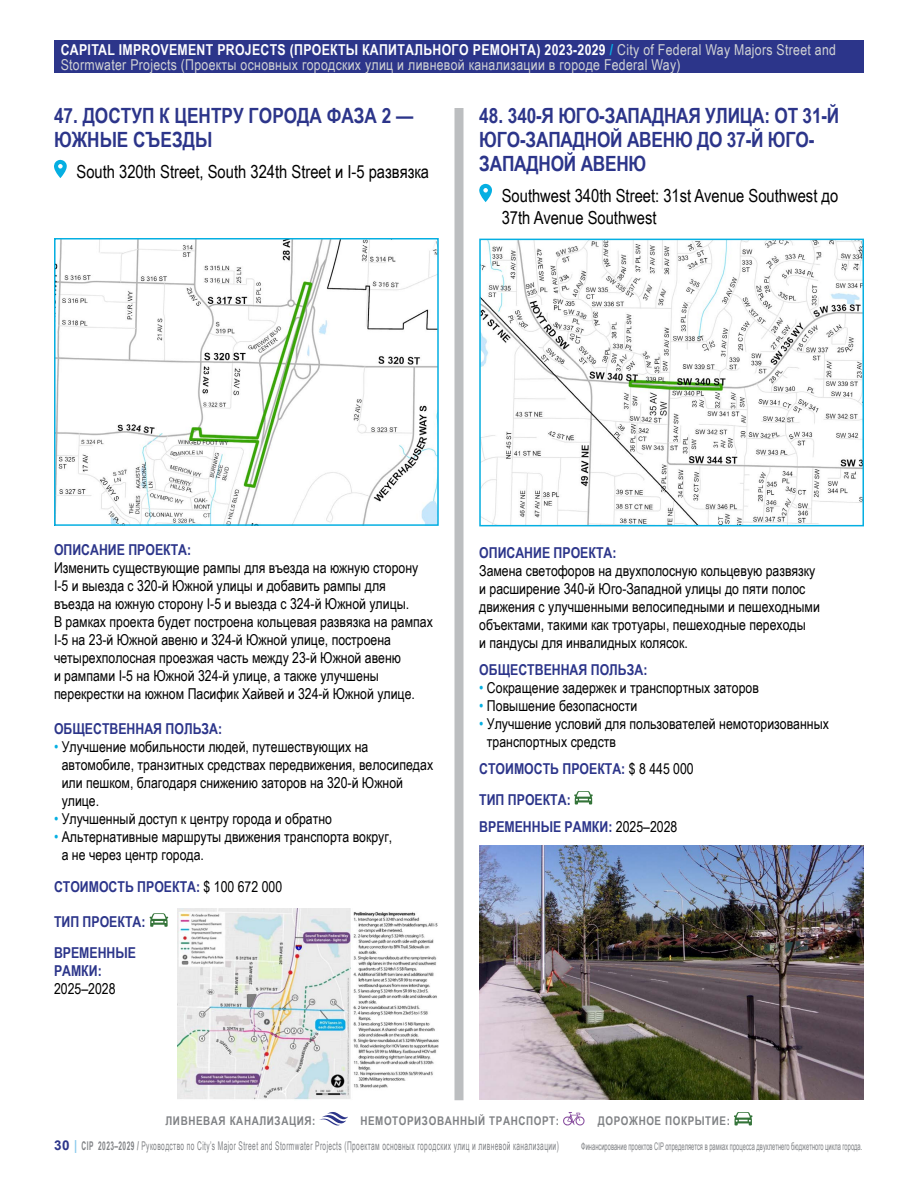
<style>
.page{position:relative;width:918px;height:1188px;background:#fff}
.page>*{position:absolute;margin:0;border:0;box-sizing:border-box;transform-origin:0 0}
.t1{font:700 21px/24px "Arial Narrow";letter-spacing:-.01em;color:#2c358a}
.Location{font:18px/21.6px "Arial Narrow";color:#000}
.Body_Text{font:15px/18px "Arial Narrow";color:#000}
.Body_Text-2{font:700 15px/18px "Arial Narrow";color:#2c358a}
.t2{font:15px/15px "Arial Narrow";letter-spacing:.02em;color:#d1d3d4}
.t3{font:12px "Arial Narrow";letter-spacing:.05em;color:#808285;scale:.67 1}
.t4{font:700 12px "Arial Narrow";letter-spacing:.05em;color:#808285}
.t5{font:10.5px "Arial Narrow";color:#808285;scale:.67 1}
.s1{font-weight:700;color:#fff}
.s2{font-weight:700;color:#05afe2}
.s3{color:#05afe2}
.s4{font-weight:400;color:#000}
.s5{font-family:"Arial";font-weight:700;font-size:13.5px;color:#2c358a}
.s6{font-weight:700;font-size:13.5px;color:#89c9ec}
.s7{font-weight:700}
</style>
<div class="page">
<div style="left:54px;top:40px;width:810px;height:33px;background:#2c358a"></div>
<div style="left:454px;top:108px;width:10px;height:992px;background:#bcbec0"></div>
<svg style="left:319px;top:1112px;width:29px;height:14px"></svg>
<svg style="left:563px;top:1112px;width:22px;height:14px"></svg>
<svg style="left:734px;top:1112px;width:19px;height:14px"></svg>
<svg style="left:479px;top:183px;width:13px;height:19px"></svg>
<img style="left:482px;top:242px;width:379px;height:281px">
<div style="left:479px;top:239px;width:385px;height:287px;border:2px solid #05afe2"></div>
<svg style="left:574px;top:791px;width:19px;height:14px"></svg>
<img style="left:479px;top:846px;width:385px;height:254px">
<svg style="left:54px;top:159px;width:13px;height:19px"></svg>
<img style="left:57px;top:241px;width:379px;height:282px">
<div style="left:54px;top:238px;width:385px;height:288px;border:2px solid #05afe2"></div>
<svg style="left:149px;top:913px;width:19px;height:14px"></svg>
<img style="left:177px;top:908px;width:262px;height:192px">
<p class="t2" style="left:61px;top:42px;width:777px"><span class="s1">CAPITAL IMPROVEMENT PROJECTS (ПРОЕКТЫ КАПИТАЛЬНОГО РЕМОНТА) 2023-2029</span> <span class="s2">/</span> City of Federal Way Majors Street and<br>Stormwater Projects (Проекты основных городских улиц и ливневой канализации в городе Federal Way)</p>
<p class="t1" style="left:54px;top:103px;width:361px">47. ДОСТУП К ЦЕНТРУ ГОРОДА ФАЗА 2 —<br>ЮЖНЫЕ СЪЕЗДЫ</p>
<p class="Location" style="left:77px;top:160px;width:354px">South 320th Street, South 324th Street и I-5 развязка</p>
<p class="t1" style="left:479px;top:103px;width:362px">48. 340-Я ЮГО-ЗАПАДНАЯ УЛИЦА: ОТ 31-Й<br>ЮГО-ЗАПАДНОЙ АВЕНЮ ДО 37-Й ЮГО-<br>ЗАПАДНОЙ АВЕНЮ</p>
<p class="Location" style="left:502px;top:184px;width:338px">Southwest 340th Street: 31st Avenue Southwest до<br>37th Avenue Southwest</p>
<p class="Body_Text-2" style="left:54px;top:540px;width:139px">ОПИСАНИЕ ПРОЕКТА:</p>
<p class="Body_Text" style="left:54px;top:558px;width:380px">Изменить существующие рампы для въезда на южную сторону I-5 и выезда с 320-й Южной улицы и добавить рампы для<br>въезда на южную сторону I-5 и выезда с 324-й Южной улицы.<br>В рамках проекта будет построена кольцевая развязка на рампах I-5 на 23-й Южной авеню и 324-й Южной улице, построена четырехполосная проезжая часть между 23-й Южной авеню<br>и рампами I-5 на Южной 324-й улице, а также улучшены перекрестки на южном Пасифик Хайвей и 324-й Южной улице.</p>
<p class="Body_Text-2" style="left:54px;top:719px;width:170px">ОБЩЕСТВЕННАЯ ПОЛЬЗА:</p>
<p class="Body_Text" style="left:62px;top:737px;width:373px;text-indent:-8px"><span class="s3">•</span> Улучшение мобильности людей, путешествующих на автомобиле, транзитных средствах передвижения, велосипедах или пешком, благодаря снижению заторов на 320-й Южной улице.</p>
<p class="Body_Text" style="left:54px;top:809px;width:280px"><span class="s3">•</span> Улучшенный доступ к центру города и обратно</p>
<p class="Body_Text" style="left:62px;top:827px;width:332px;text-indent:-8px"><span class="s3">•</span> Альтернативные маршруты движения транспорта вокруг, а не через центр города.</p>
<p class="Body_Text-2" style="left:54px;top:877px;width:230px">СТОИМОСТЬ ПРОЕКТА: <span class="s4">$ 100 672 000</span></p>
<p class="Body_Text-2" style="left:54px;top:912px;width:93px">ТИП ПРОЕКТА:</p>
<p class="Body_Text-2" style="left:54px;top:943px;width:83px">ВРЕМЕННЫЕ<br>РАМКИ:<br><span class="s4">2025–2028</span></p>
<p class="Body_Text-2" style="left:479px;top:543px;width:139px">ОПИСАНИЕ ПРОЕКТА:</p>
<p class="Body_Text" style="left:479px;top:561px;width:342px">Замена светофоров на двухполосную кольцевую развязку и расширение 340-й Юго-Западной улицы до пяти полос движения с улучшенными велосипедными и пешеходными объектами, такими как тротуары, пешеходные переходы<br>и пандусы для инвалидных колясок.</p>
<p class="Body_Text-2" style="left:479px;top:660px;width:170px">ОБЩЕСТВЕННАЯ ПОЛЬЗА:</p>
<p class="Body_Text" style="left:479px;top:678px;width:281px"><span class="s3">•</span> Сокращение задержек и транспортных заторов</p>
<p class="Body_Text" style="left:479px;top:696px;width:160px"><span class="s3">•</span> Повышение безопасности</p>
<p class="Body_Text" style="left:487px;top:714px;width:344px;text-indent:-8px"><span class="s3">•</span> Улучшение условий для пользователей немоторизованных транспортных средств</p>
<p class="Body_Text-2" style="left:479px;top:759px;width:216px">СТОИМОСТЬ ПРОЕКТА: <span class="s4">$ 8 445 000</span></p>
<p class="Body_Text-2" style="left:479px;top:790px;width:93px">ТИП ПРОЕКТА:</p>
<p class="Body_Text-2" style="left:479px;top:817px;width:200px">ВРЕМЕННЫЕ РАМКИ: <span class="s4">2025–2028</span></p>
<p class="t4" style="left:165px;top:1112px;width:152px">ЛИВНЕВАЯ КАНАЛИЗАЦИЯ:</p>
<p class="t4" style="left:360px;top:1112px;width:200px">НЕМОТОРИЗОВАННЫЙ ТРАНСПОРТ:</p>
<p class="t4" style="left:598px;top:1112px;width:134px">ДОРОЖНОЕ ПОКРЫТИЕ:</p>
<p class="t3" style="left:54px;top:1137px;width:755px"><span class="s5">30</span> <span class="s6">|</span> <span class="s7">CIP 2023–2029 /</span> Руководство по City’s Major Street and Stormwater Projects (Проектам основных городских улиц и ливневой канализации)</p>
<p class="t5" style="left:581px;top:1138px;width:421px">Финансирование проектов CIP определяется в рамках процесса двухлетнего бюджетного цикла города.</p>
</div>
